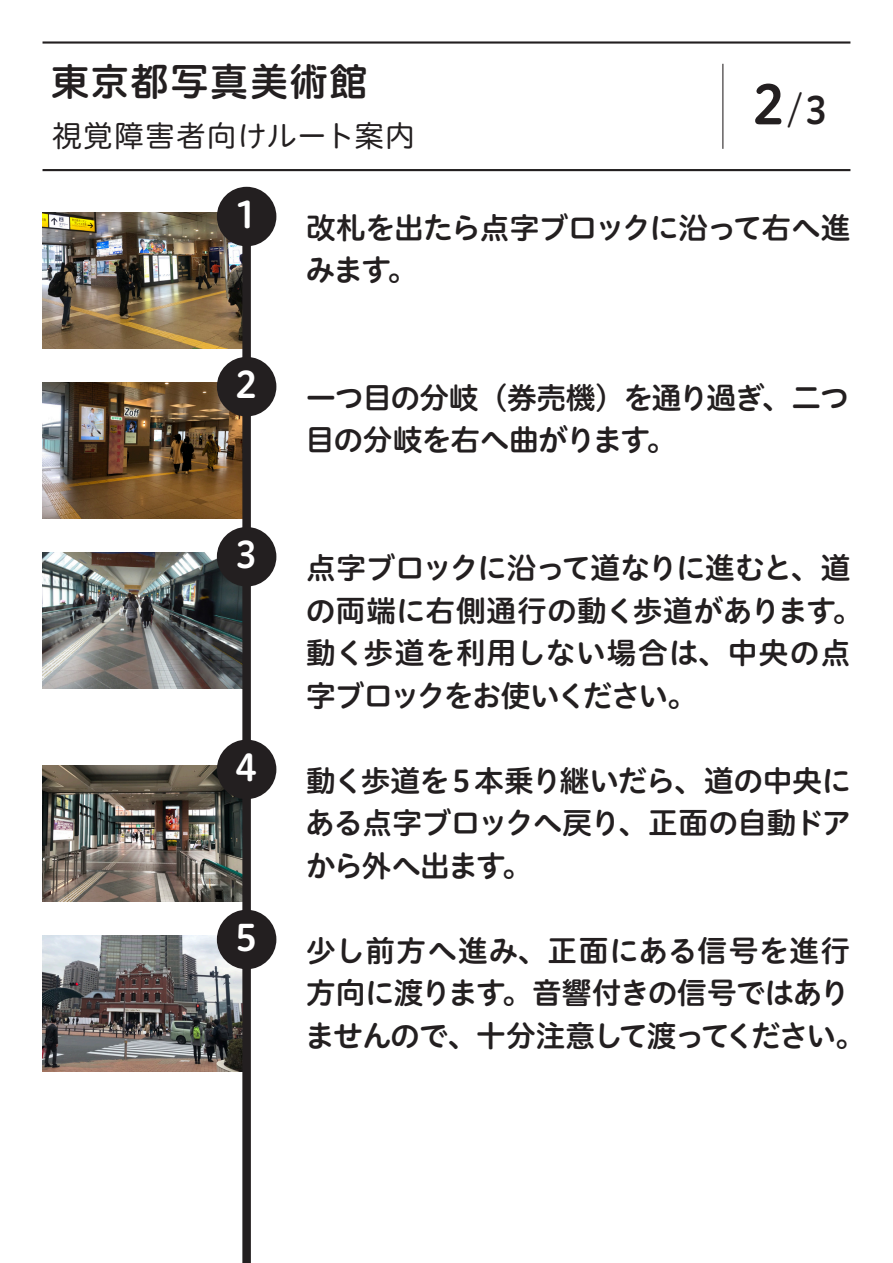
<style>
.page{position:relative;width:893px;height:1263px;background:#fff}
.page>*{position:absolute;margin:0;border:0;box-sizing:border-box;transform-origin:0 0}
.t1{font:53.1px "Hiragino UD Sans R Std N W6";color:#231f20}
.t2{font:38.25px "Hiragino UD Sans R Std N W6";letter-spacing:.04em;color:#231f20}
.t3{font:36.15px "Hiragino UD Sans R Std N W6";color:#fff}
.t4{font:29.7px/42.6px "Hiragino UD Sans R Std N W6";letter-spacing:-.03em;color:#231f20}
.t5{font:29.7px "Hiragino UD Sans R Std N W4";letter-spacing:.035em;color:#231f20}
.s1{font-family:"Hiragino UD Sans R Std N W3";font-size:37.2px}
.s2{font-size:37.2px}
</style>
<div class="page">
<img style="left:43px;top:213px;width:199px;height:136px">
<img style="left:43px;top:383px;width:199px;height:136px">
<img style="left:43px;top:553px;width:199px;height:136px">
<img style="left:43px;top:765px;width:199px;height:136px">
<img style="left:43px;top:935px;width:199px;height:136px">
<div style="left:242px;top:213px;width:9px;height:1050px;background:#231f20"></div>
<div style="left:217px;top:187px;width:59px;height:59px;background:#231f20;border-radius:50%"></div>
<div style="left:217px;top:357px;width:59px;height:59px;background:#231f20;border-radius:50%"></div>
<div style="left:217px;top:527px;width:59px;height:59px;background:#231f20;border-radius:50%"></div>
<div style="left:217px;top:740px;width:59px;height:59px;background:#231f20;border-radius:50%"></div>
<div style="left:217px;top:910px;width:59px;height:59px;background:#231f20;border-radius:50%"></div>
<hr style="left:43px;top:169px;width:807px;height:2px;background:#231f20">
<hr style="left:43px;top:41px;width:807px;height:3px;background:#231f20">
<hr style="left:722px;top:64px;width:1px;height:85px;background:#231f20">
<p class="t2" style="left:51px;top:52px;width:318px">東京都写真美術館</p>
<p class="t5" style="left:52px;top:113px;width:364px">視覚障害者向けルート案内</p>
<h1 class="t1" style="left:752px;top:64px;width:77px">2<span class="s1">/</span><span class="s2">3</span></h1>
<p class="t3" style="left:235px;top:187px;width:23px">1</p>
<p class="t3" style="left:235px;top:357px;width:23px">2</p>
<p class="t3" style="left:235px;top:527px;width:23px">3</p>
<p class="t3" style="left:235px;top:740px;width:23px">4</p>
<p class="t3" style="left:235px;top:910px;width:23px">5</p>
<p class="t4" style="left:305px;top:205px;width:547px">改札を出たら点字ブロックに沿って右へ進みます。</p>
<p class="t4" style="left:305px;top:375px;width:546px">一つ目の分岐（券売機）を通り過ぎ、二つ目の分岐を右へ曲がります。</p>
<p class="t4" style="left:306px;top:545px;width:558px">点字ブロックに沿って道なりに進むと、道の両端に右側通行の動く歩道があります。動く歩道を利用しない場合は、中央の点字ブロックをお使いください。</p>
<p class="t4" style="left:305px;top:758px;width:548px;text-align:justify">動く歩道を５本乗り継いだら、道の中央にある点字ブロックへ戻り、正面の自動ドアから外へ出ます。</p>
<p class="t4" style="left:305px;top:928px;width:562px">少し前方へ進み、正面にある信号を進行方向に渡ります。音響付きの信号ではありませんので、十分注意して渡ってください。</p>
</div>
